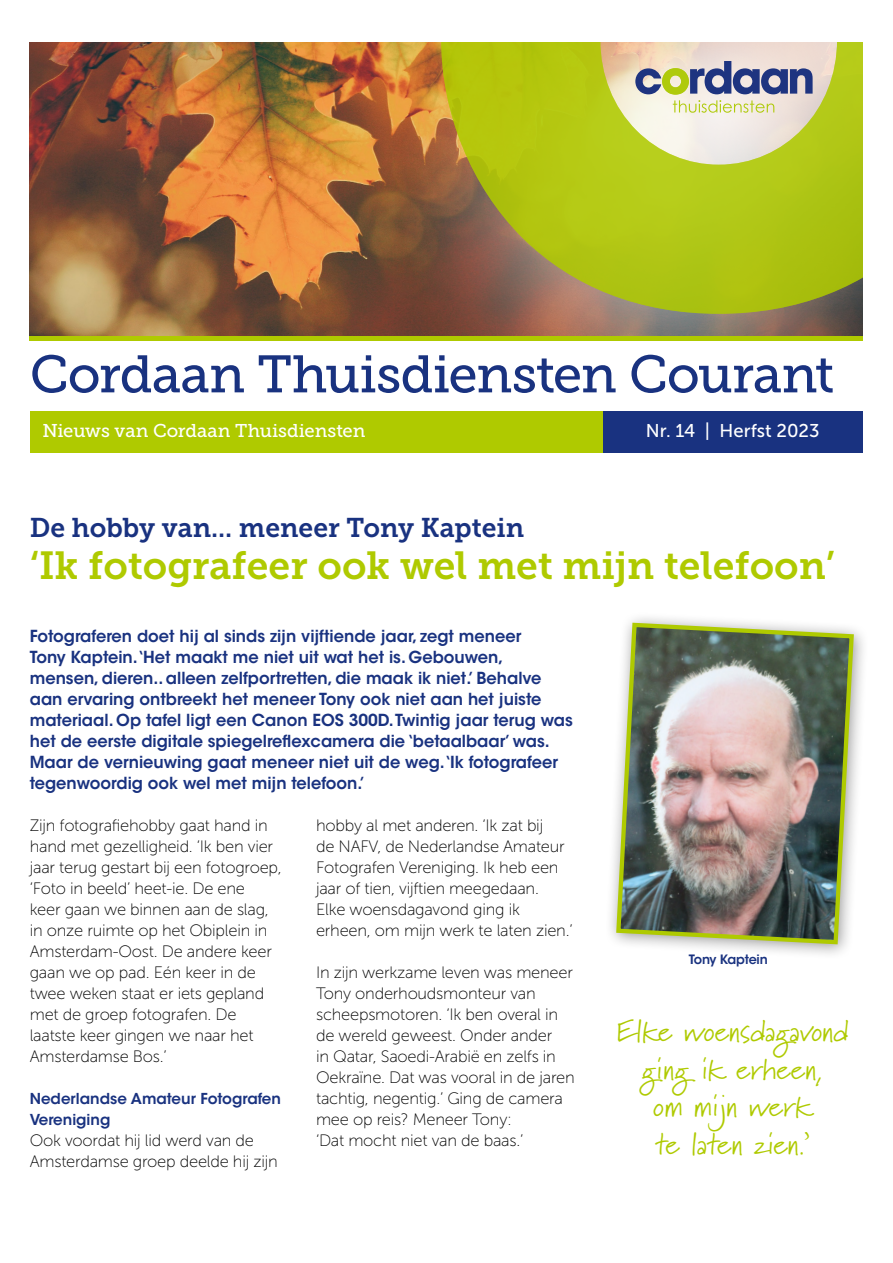
<style>
.page{position:relative;width:893px;height:1263px;background:#fff}
.page>*{position:absolute;margin:0;border:0;box-sizing:border-box;transform-origin:0 0}
.t1{font:52.5px "Museo Slab 500";letter-spacing:-.02em;color:#193280}
.t2{font:39px "Museo Slab 700";color:#afca00}
.t3{font:30px/37.5px "Marydale";color:#afca00;text-align:center}
.t4{font:27px "Museo Slab 700";color:#193280}
.t5{font:18.45px "Museo Slab 500";color:#fff}
.t6{font:18.45px "Museo Sans 500";color:#fff}
.t7{font:16.5px/21px "Museo Sans 100";letter-spacing:-.015em;color:#000}
.t8{font:600 16.5px/21px "ITC Avant Garde Std";color:#193280}
.t9{font:600 15px/21px "ITC Avant Garde Std";color:#193280}
.t10{font:600 12.9px "ITC Avant Garde Std";letter-spacing:-.015em;color:#193280}
</style>
<div class="page">
<img style="left:30px;top:43px;width:348px;height:293px">
<svg style="left:378px;top:42px;width:485px;height:294px;background:#95603b"></svg>
<svg style="left:559px;top:42px;width:304px;height:286px;background:#8e786b"></svg>
<div style="left:602px;top:411px;width:261px;height:42px;background:#193280"></div>
<div style="left:30px;top:411px;width:572px;height:42px;background:#afca00"></div>
<hr style="left:30px;top:336px;width:833px;height:4px;background:#afca00">
<svg style="left:441px;top:43px;width:422px;height:271px;background:#b2b940"></svg>
<div style="left:604px;top:611px;width:266px;height:349px;background:#000;opacity:.4"></div>
<img style="left:614px;top:620px;width:242px;height:326px">
<h1 class="t1" style="left:30px;top:345px;width:806px">Cordaan Thuisdiensten Courant</h1>
<p class="t5" style="left:43px;top:421px;width:324px">Nieuws van Cordaan Thuisdiensten</p>
<p class="t6" style="left:646px;top:421px;width:175px">Nr. 14 | Herfst 2023</p>
<h3 class="t4" style="left:30px;top:512px;width:496px">De hobby van... meneer Tony Kaptein</h3>
<h2 class="t2" style="left:30px;top:543px;width:806px">‘Ik fotografeer ook wel met mijn telefoon’</h2>
<p class="t8" style="left:30px;top:625px;width:545px">Fotograferen doet hij al sinds zijn vijftiende jaar, zegt meneer<br>Tony Kaptein.‘Het maakt me niet uit wat het is. Gebouwen, mensen, dieren.. alleen zelfportretten, die maak ik niet.’ Behalve aan ervaring ontbreekt het meneer Tony ook niet aan het juiste materiaal. Op tafel ligt een Canon EOS 300D. Twintig jaar terug was het de eerste digitale spiegelreflexcamera die ‘betaalbaar’ was.<br>Maar de vernieuwing gaat meneer niet uit de weg.‘Ik fotografeer tegenwoordig ook wel met mijn telefoon.’</p>
<p class="t7" style="left:30px;top:815px;width:254px">Zijn fotografiehobby gaat hand in hand met gezelligheid. ‘Ik ben vier jaar terug gestart bij een fotogroep, ‘Foto in beeld’ heet-ie. De ene<br>keer gaan we binnen aan de slag, in onze ruimte op het Obiplein in<br>Amsterdam-Oost. De andere keer gaan we op pad. Eén keer in de twee weken staat er iets gepland met de groep fotografen. De laatste keer gingen we naar het<br>Amsterdamse Bos.’</p>
<p class="t9" style="left:30px;top:1088px;width:253px">Nederlandse Amateur Fotografen<br>Vereniging</p>
<p class="t7" style="left:30px;top:1130px;width:250px">Ook voordat hij lid werd van de<br>Amsterdamse groep deelde hij zijn</p>
<p class="t7" style="left:316px;top:815px;width:258px">hobby al met anderen. ‘Ik zat bij<br>de NAFV, de Nederlandse Amateur<br>Fotografen Vereniging. Ik heb een jaar of tien, vijftien meegedaan.<br>Elke woensdagavond ging ik erheen, om mijn werk te laten zien.’</p>
<p class="t7" style="left:316px;top:962px;width:260px">In zijn werkzame leven was meneer<br>Tony onderhoudsmonteur van scheepsmotoren. ‘Ik ben overal in de wereld geweest. Onder ander<br>in Qatar, Saoedi-Arabië en zelfs in<br>Oekraïne. Dat was vooral in de jaren tachtig, negentig.’ Ging de camera mee op reis? Meneer Tony:<br>‘Dat mocht niet van de baas.’</p>
<p class="t10" style="left:689px;top:951px;width:80px">Tony Kaptein</p>
<h3 class="t3" style="left:617px;top:1012px;width:233px">Elke woensdagavond ging ik erheen,<br>om mijn werk<br>te laten zien.’</h3>
</div>
